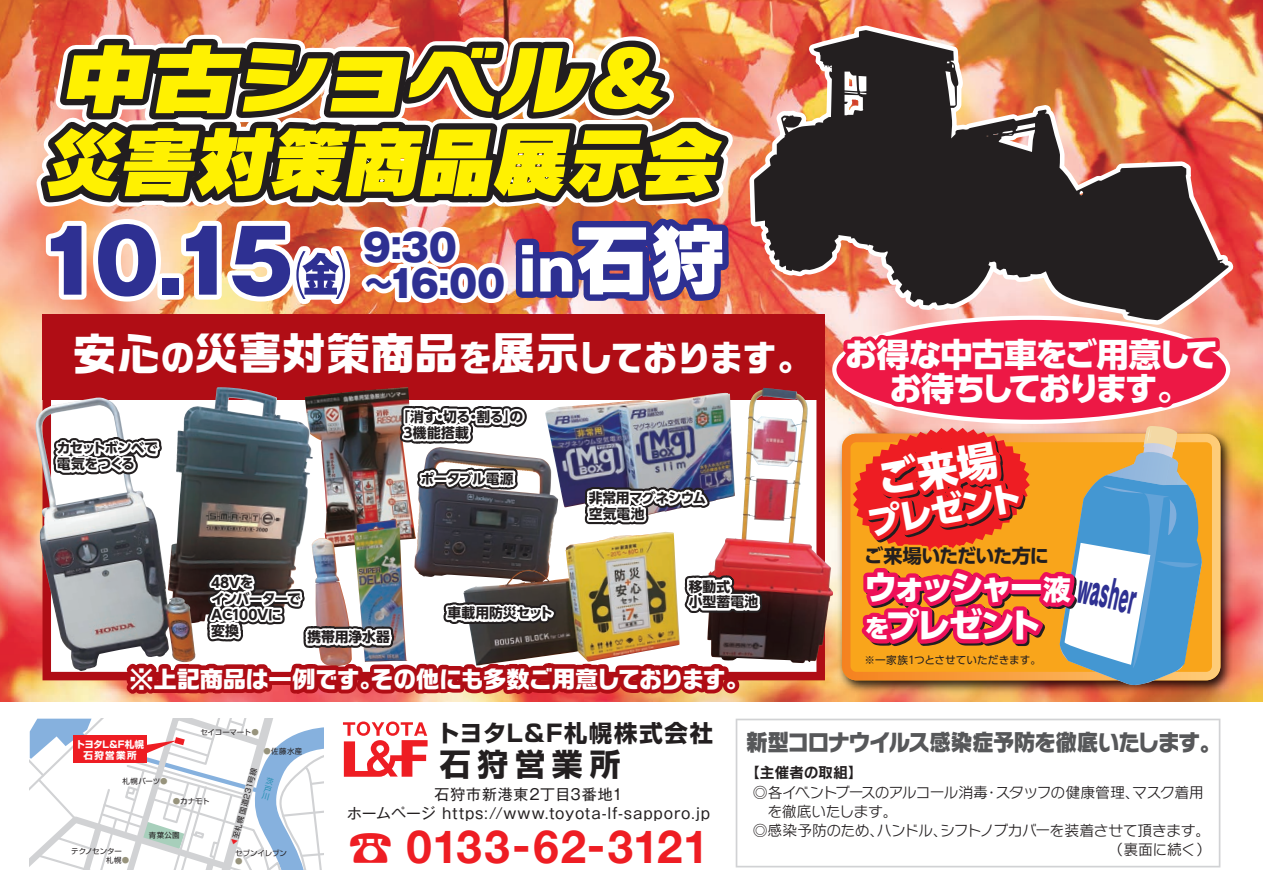
<style>
.page{position:relative;width:1263px;height:893px;background:#fff}
.page>*{position:absolute;margin:0;border:0;box-sizing:border-box;transform-origin:0 0}
.t1{font:800 85.5px "Gothic MB101 Pro";color:#2e3092}
.t2{font:italic 75.45px/82.9px "Rodin NTLG Pro UB";color:#fff101;scale:1.22 1}
.t3{font:59.55px "Rodin NTLG Pro EB";color:#fff}
.t4{font:800 51.6px "Gothic MB101 Pro";color:#2e3092}
.t5{font:700 45.6px "Helvetica Neue";letter-spacing:.015em;color:#ee1d23}
.t6{font:700 44.1px "Ro G San Srf Std";letter-spacing:.005em;color:#fff}
.t7{font:39.9px "Rodin NTLG Pro EB";color:#2e3092;scale:.39 1}
.t8{font:800 37.2px "Gothic MB101 Pro";color:#2e3092}
.t9{font:700 35.25px "Ro G San Srf Std";color:#fff}
.t10{font:800 34.05px/38.2px "UD Shin Go Pro";letter-spacing:-.13em;color:#fff}
.t11{font:800 33px/34px "UD Shin Go Pro";letter-spacing:-.065em;color:#fff;text-align:center}
.t12{font:800 33px "Gothic MB101 Pro";color:#2e3092}
.t13{font:700 30.9px "Shin Go Pro";letter-spacing:.215em;color:#231f20}
.t14{font:700 23.4px "Ro G San Srf Std";letter-spacing:-.035em;color:#fff}
.t15{font:23.4px "Rodin NTLG Pro EB";letter-spacing:-.07em;color:#57585a;scale:.95 1}
.t16{font:700 23.4px "Shin Go Pro";letter-spacing:.075em;color:#231f20}
.t17{font:700 19.2px "UD Shin Go Pro";letter-spacing:-.035em;color:#231f20}
.t18{font:14.85px "Rodin NTLG Pro M";letter-spacing:-.04em;color:#231f20}
.t19{font:14.85px/18.5px "Gothic MB101 Pro";letter-spacing:.05em;color:#231f20;text-align:center}
.t20{font:14.85px "Rodin NTLG Pro M";letter-spacing:-.085em;color:#231f20}
.t21{font:14.85px "Rodin NTLG Pro B";letter-spacing:-.015em;color:#231f20}
.t22{font:700 13.8px/15.9px "UD Shin Go Pro";letter-spacing:-.035em;color:#231f20}
.t23{font:700 13.8px/15.9px "UD Shin Go Pro";letter-spacing:-.055em;color:#231f20}
.t24{font:700 13.8px/15.9px "UD Shin Go Pro";letter-spacing:-.08em;color:#231f20}
.t25{font:700 13.8px "UD Shin Go Pro";letter-spacing:.2em;color:#231f20}
.t26{font:700 13.8px "UD Shin Go Pro";letter-spacing:-.01em;color:#231f20}
.t27{font:10.65px "UD Shin Go Pro";letter-spacing:-.005em;color:#231f20}
.t28{font:700 9.6px/10.6px "Shin Go Pro";letter-spacing:.045em;color:#fff;text-align:center}
.t29{font:7.5px/8.6px "Shin Go Pro";letter-spacing:.005em;color:#231f20}
.t30{font:7.5px "Shin Go Pro";letter-spacing:-.03em;color:#231f20}
.t31{font:7.5px "Shin Go Pro";color:#97937c}
.s1{font-size:77.4px}
.s2{font-size:35.25px}
.s3{font-size:27.6px}
.s4{font-size:25.5px}
.s5{color:#97937c}
.s6{font-family:"Koz Go Pro";font-weight:500;font-size:44.1px}
</style>
<div class="page">
<img style="left:0;top:0;width:1263px;height:702px">
<img style="left:833px;top:425px;width:405px;height:272px">
<svg style="left:1203px;top:434px;width:17px;height:246px;background:#f9b749"></svg>
<svg style="left:767px;top:719px;width:453px;height:148px"></svg>
<div style="left:43px;top:315px;width:782px;height:85px;background:#b00d15"></div>
<img style="left:705px;top:388px;width:128px;height:275px">
<img style="left:195px;top:534px;width:117px;height:12px">
<img style="left:34px;top:534px;width:161px;height:12px">
<img style="left:414px;top:534px;width:49px;height:12px">
<img style="left:463px;top:534px;width:216px;height:12px">
<img style="left:312px;top:534px;width:95px;height:12px">
<svg style="left:838px;top:340px;width:393px;height:76px;background:#ee2d51"></svg>
<img style="left:745px;top:21px;width:505px;height:319px">
<img style="left:780px;top:30px;width:449px;height:290px">
<img style="left:0;top:24px;width:780px;height:510px">
<svg style="left:839px;top:425px;width:364px;height:261px;background:#ce7f60"></svg>
<img style="left:30px;top:546px;width:737px;height:324px">
<h2 class="t2" style="left:42px;top:33px;width:569px">中古ショベル<br>災害対策商品展示会</h2>
<h3 class="t8" style="left:363px;top:217px;width:96px">9:30</h3>
<h2 class="t2" style="left:576px;top:33px;width:91px">&amp;</h2>
<h1 class="t1" style="left:38px;top:190px;width:257px">10.15</h1>
<h3 class="t3" style="left:518px;top:228px;width:210px">in<span class="s1">石狩</span></h3>
<h3 class="t4" style="left:295px;top:232px;width:53px">㈮</h3>
<h3 class="t8" style="left:388px;top:253px;width:119px">16:00</h3>
<h3 class="t12" style="left:362px;top:256px;width:34px">~</h3>
<h3 class="t6" style="left:73px;top:323px;width:706px">安心<span class="s2">の</span>災害対策商品<span class="s2">を</span>展示<span class="s2">しております</span></h3>
<h3 class="t9" style="left:777px;top:334px;width:36px">。</h3>
<p class="t24" style="left:57px;top:440px;width:103px">カセットボンベで電気をつくる</p>
<p class="t25" style="left:396px;top:406px;width:128px">「消す切る割るの」</p>
<p class="t22" style="left:404px;top:408px;width:67px;text-align:center">・<br>3機能搭載</p>
<p class="t22" style="left:466px;top:408px;width:15px">・</p>
<p class="t22" style="left:420px;top:470px;width:95px">ポータブル電源</p>
<p class="t23" style="left:211px;top:574px;width:91px">48Vを<br>インバーターで<br>AC100Vに</p>
<p class="t22" style="left:211px;top:622px;width:29px">変換</p>
<p class="t22" style="left:307px;top:629px;width:84px">携帯用浄水器</p>
<p class="t26" style="left:447px;top:602px;width:107px">車載用防災セット</p>
<p class="t22" style="left:589px;top:489px;width:119px">非常用マグネシウム空気電池</p>
<p class="t22" style="left:689px;top:578px;width:43px">移動式</p>
<p class="t22" style="left:689px;top:594px;width:71px">小型蓄電池</p>
<h3 class="t14" style="left:130px;top:663px;width:621px">※上記商品は一例ですその他にも多数ご用意しております。</h3>
<h3 class="t14" style="left:360px;top:663px;width:25px">。</h3>
<h3 class="t11" style="left:844px;top:337px;width:375px">お得な中古車をご用意してお待ちしております。</h3>
<h3 class="t10" style="left:864px;top:503px;width:158px;rotate:-10deg">プレゼント</h3>
<p class="t17" style="left:864px;top:540px;width:186px">ご来場いただいた方に</p>
<h3 class="t10" style="left:864px;top:567px;width:208px">ウォッシャー<span class="s3">液</span><span class="s4">を</span>プレゼント</h3>
<p class="t27" style="left:864px;top:651px;width:178px">※一家族1つとさせていただきます。</p>
<h3 class="t7" style="left:1084px;top:560px;width:152px;rotate:12deg">washer</h3>
<p class="t30" style="left:200px;top:726px;width:60px">セイコーマート<span class="s5">●</span></p>
<p class="t28" style="left:75px;top:738px;width:70px">トヨタL&amp;F札幌石狩営業所</p>
<p class="t29" style="left:123px;top:776px;width:47px">札幌バーツ<span class="s5">●</span></p>
<p class="t29" style="left:173px;top:796px;width:38px"><span class="s5">●</span>カナモト</p>
<p class="t29" style="left:106px;top:846px;width:25px;text-indent:-35px">テクノセンター札幌<span class="s5">●</span></p>
<p class="t29" style="left:149px;top:829px;width:32px">青葉公園</p>
<p class="t29" style="left:263px;top:746px;width:40px"><span class="s5">●</span>佐藤水産</p>
<p class="t29" style="left:230px;top:837px;width:74px;rotate:-75deg">至札幌国道231号線</p>
<p class="t29" style="left:235px;top:848px;width:53px">セブンイレブン</p>
<p class="t31" style="left:235px;top:855px;width:9px">●</p>
<h3 class="t16" style="left:436px;top:715px;width:279px">トヨタL&amp;F札幌株式会社</h3>
<h3 class="t13" style="left:440px;top:740px;width:182px">石狩営業所</h3>
<p class="t19" style="left:347px;top:783px;width:365px">石狩市新港東2丁目3番地1<br>ホームページ https://www.toyota-lf-sapporo.jp</p>
<h3 class="t5" style="left:349px;top:811px;width:361px"><span class="s6">☎</span> 0133-62-3121</h3>
<h3 class="t15" style="left:746px;top:726px;width:503px">新型コロナウイルス感染症予防を徹底いたします。</h3>
<p class="t21" style="left:745px;top:763px;width:119px">【主催者の取組【</p>
<p class="t18" style="left:1132px;top:782px;width:73px">マスク着用</p>
<p class="t20" style="left:753px;top:782px;width:237px">◎各イベントブースのアルコール消毒</p>
<p class="t18" style="left:767px;top:801px;width:132px">を徹底いたします。</p>
<p class="t18" style="left:940px;top:821px;width:272px">シフトノブカバーを装着させて頂きます。</p>
<p class="t18" style="left:995px;top:782px;width:146px">スタッフの健康管理、</p>
<p class="t18" style="left:984px;top:782px;width:16px">・</p>
<p class="t18" style="left:753px;top:821px;width:133px">◎感染予防のため、</p>
<p class="t18" style="left:877px;top:821px;width:72px">ハンドル、</p>
<p class="t18" style="left:1101px;top:840px;width:111px">　（裏面に続く(</p>
</div>
